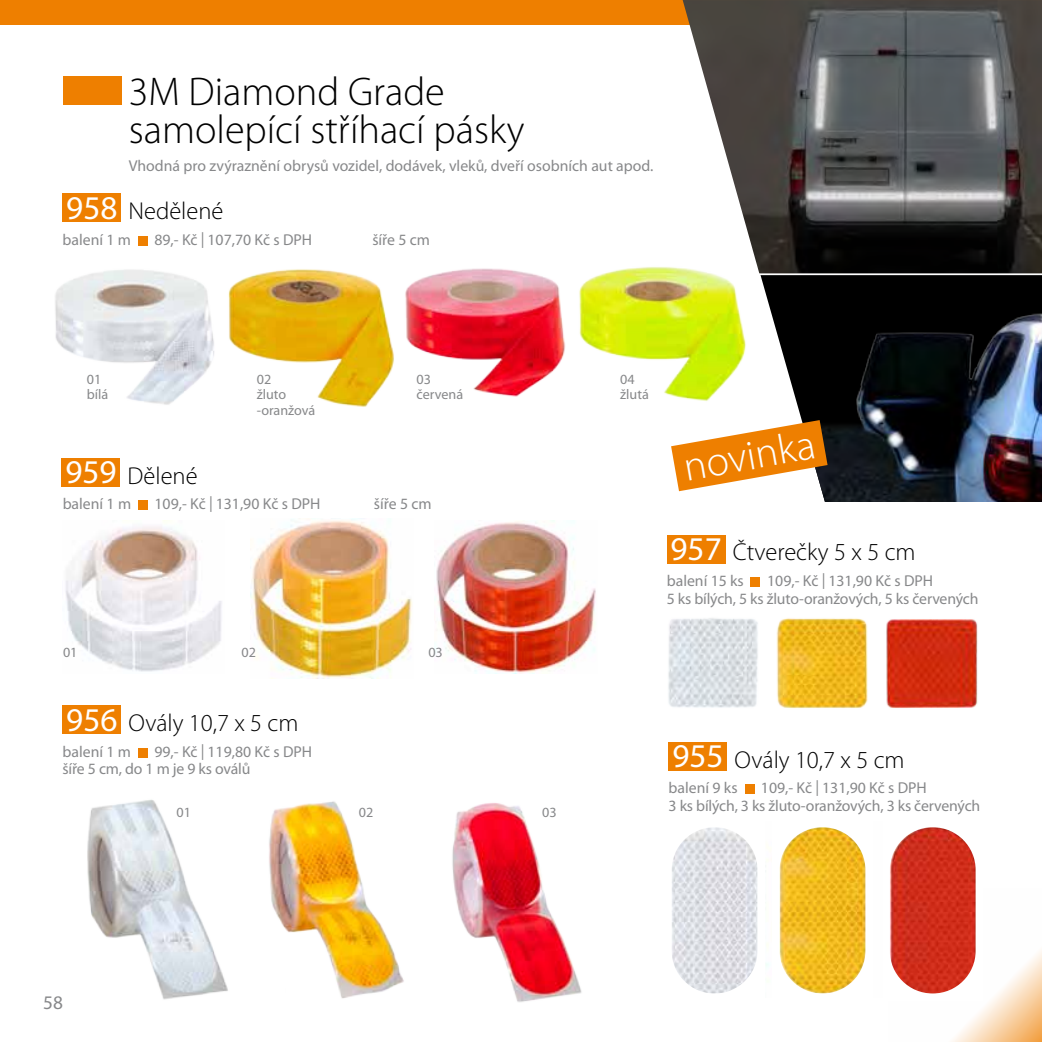
<style>
.page{position:relative;width:1042px;height:1042px;background:#fff}
.page>*{position:absolute;margin:0;border:0;box-sizing:border-box;transform-origin:0 0}
.t1{font:300 42px "Myriad Pro";color:#fff}
.t2{font:300 40.25px/38.5px "Myriad Pro";color:#000}
.t3{font:300 24.5px "Myriad Pro";color:#000}
.t4{font:19.25px "Myriad Pro";color:#87888a}
.t5{font:15.75px/17.5px "Myriad Pro";color:#87888a}
.t6{font:14.17px/15.8px "Myriad Pro";color:#87888a}
.s1{font-weight:400;font-size:33.25px;color:#fff}
</style>
<div class="page">
<svg style="left:952px;top:950px;width:90px;height:92px"></svg>
<div style="left:0;top:0;width:1042px;height:25px;background:#ee7f00"></div>
<div style="left:63px;top:76px;width:59px;height:29px;background:#ee7f00"></div>
<div style="left:63px;top:193px;width:58px;height:29px;background:#ee7f00"></div>
<div style="left:138px;top:236px;width:10px;height:10px;background:#ee7f00"></div>
<div style="left:62px;top:458px;width:58px;height:28px;background:#ee7f00"></div>
<div style="left:139px;top:501px;width:9px;height:9px;background:#ee7f00"></div>
<div style="left:63px;top:705px;width:58px;height:29px;background:#ee7f00"></div>
<div style="left:138px;top:748px;width:9px;height:9px;background:#ee7f00"></div>
<img style="left:65px;top:520px;width:157px;height:152px">
<img style="left:55px;top:270px;width:159px;height:135px">
<img style="left:251px;top:519px;width:161px;height:159px">
<img style="left:436px;top:520px;width:160px;height:153px">
<img style="left:682px;top:0;width:360px;height:273px">
<img style="left:762px;top:275px;width:280px;height:227px">
<img style="left:407px;top:268px;width:158px;height:129px">
<div style="left:668px;top:742px;width:59px;height:28px;background:#ee7f00"></div>
<div style="left:745px;top:785px;width:9px;height:9px;background:#ee7f00"></div>
<svg style="left:671px;top:420px;width:156px;height:71px"></svg>
<img style="left:579px;top:254px;width:183px;height:147px">
<img style="left:228px;top:269px;width:179px;height:138px">
<img style="left:269px;top:801px;width:135px;height:198px">
<img style="left:452px;top:803px;width:130px;height:199px">
<img style="left:87px;top:800px;width:141px;height:200px">
<div style="left:84px;top:944px;width:31px;height:51px;background:#fff"></div>
<div style="left:667px;top:535px;width:58px;height:28px;background:#ee7f00"></div>
<div style="left:751px;top:577px;width:9px;height:10px;background:#ee7f00"></div>
<img style="left:668px;top:618px;width:90px;height:90px">
<img style="left:776px;top:618px;width:92px;height:91px">
<img style="left:886px;top:619px;width:92px;height:89px">
<svg style="left:672px;top:827px;width:86px;height:167px;background:#e1e2e7"></svg>
<svg style="left:779px;top:827px;width:87px;height:167px;background:#f1c340"></svg>
<svg style="left:890px;top:827px;width:93px;height:175px"></svg>
<h2 class="t2" style="left:129px;top:73px;width:397px">3M Diamond Grade samolepící stříhací pásky</h2>
<p class="t5" style="left:129px;top:158px;width:526px">Vhodná pro zvýraznění obrysů vozidel, dodávek, vleků, dveří osobních aut apod.</p>
<h3 class="t3" style="left:66px;top:198px;width:159px"><span class="s1">958</span> Nedělené</h3>
<p class="t5" style="left:63px;top:231px;width:70px">balení 1 m</p>
<p class="t5" style="left:154px;top:231px;width:159px">89,- Kč | 107,70 Kč s DPH</p>
<p class="t5" style="left:372px;top:231px;width:59px">šíře 5 cm</p>
<p class="t6" style="left:87px;top:371px;width:23px">01 bílá</p>
<p class="t6" style="left:257px;top:371px;width:60px">02<br>žluto -oranžová</p>
<p class="t6" style="left:620px;top:371px;width:30px">04 žlutá</p>
<p class="t6" style="left:416px;top:371px;width:48px">03 červená</p>
<h3 class="t3" style="left:65px;top:462px;width:134px"><span class="s1">959</span> Dělené</h3>
<p class="t5" style="left:63px;top:495px;width:70px">balení 1 m</p>
<p class="t5" style="left:155px;top:495px;width:167px">109,- Kč | 131,90 Kč s DPH</p>
<p class="t5" style="left:374px;top:495px;width:59px">šíře 5 cm</p>
<p class="t6" style="left:63px;top:644px;width:16px">01</p>
<p class="t6" style="left:242px;top:644px;width:16px">02</p>
<p class="t6" style="left:428px;top:644px;width:16px">03</p>
<h1 class="t1" style="left:680px;top:444px;width:134px;rotate:-10deg">novinka</h1>
<h3 class="t3" style="left:670px;top:539px;width:247px"><span class="s1">957</span> Čtverečky 5 x 5 cm</h3>
<p class="t5" style="left:667px;top:572px;width:79px">balení 15 ks</p>
<p class="t5" style="left:667px;top:572px;width:313px;text-indent:100px">109,- Kč | 131,90 Kč s DPH<br>5 ks bílých, 5 ks žluto-oranžových, 5 ks červených</p>
<h3 class="t3" style="left:66px;top:709px;width:234px"><span class="s1">956</span> Ovály 10,7 x 5 cm</h3>
<p class="t5" style="left:63px;top:743px;width:70px">balení 1 m</p>
<p class="t5" style="left:63px;top:743px;width:251px;text-indent:92px">99,- Kč | 119,80 Kč s DPH šíře 5 cm, do 1 m je 9 ks oválů</p>
<p class="t6" style="left:177px;top:804px;width:16px">01</p>
<p class="t6" style="left:359px;top:804px;width:16px">02</p>
<p class="t6" style="left:542px;top:804px;width:16px">03</p>
<h3 class="t3" style="left:672px;top:746px;width:234px"><span class="s1">955</span> Ovály 10,7 x 5 cm</h3>
<p class="t5" style="left:668px;top:779px;width:70px">balení 9 ks</p>
<p class="t5" style="left:668px;top:779px;width:313px;text-indent:92px">109,- Kč | 131,90 Kč s DPH<br>3 ks bílých, 3 ks žluto-oranžových, 3 ks červených</p>
<p class="t4" style="left:43px;top:992px;width:21px">58</p>
</div>
